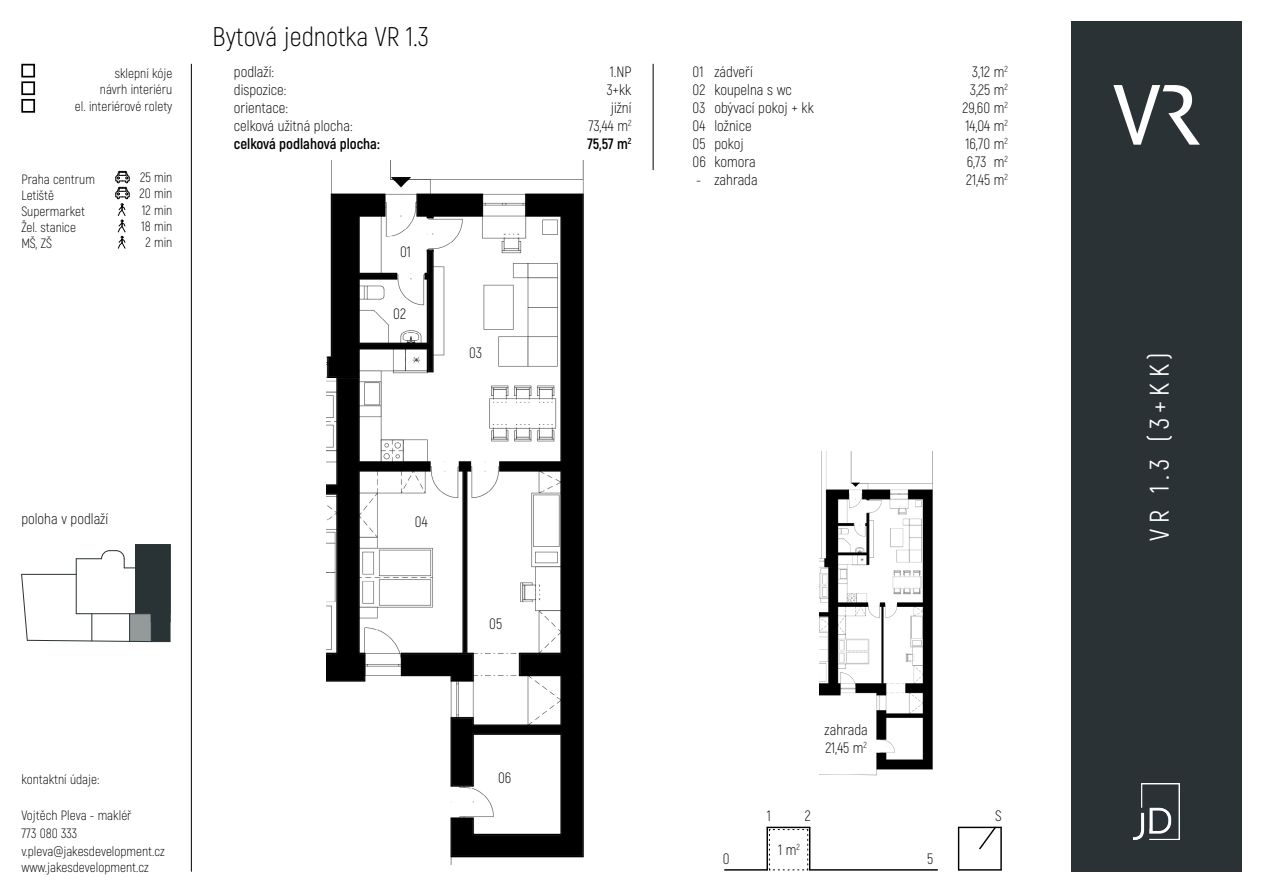
<style>
.page{position:relative;width:1263px;height:893px;background:#fff}
.page>*{position:absolute;margin:0;border:0;box-sizing:border-box;transform-origin:0 0}
.t1{font:300 27px "Akrobat";color:#000}
.t2{font:27px "Akrobat";color:#fff}
.t3{font:300 15px/18px "Akrobat";color:#000}
.t4{font:700 15px "Akrobat";color:#000}
.t5{font:300 13.5px/16.2px "Akrobat";color:#000}
.s1{font-weight:700}
</style>
<div class="page">
<div style="left:1071px;top:21px;width:171px;height:851px;background:#2a3235"></div>
<img style="left:1134px;top:783px;width:45px;height:57px">
<hr style="left:191px;top:64px;width:1px;height:807px;background:#000">
<div style="left:21px;top:81px;width:14px;height:14px;border:2px solid #000"></div>
<div style="left:21px;top:99px;width:14px;height:14px;border:2px solid #000"></div>
<div style="left:21px;top:64px;width:14px;height:13px;border:2px solid #000"></div>
<svg style="left:115px;top:170px;width:15px;height:79px"></svg>
<svg style="left:1113px;top:85px;width:87px;height:60px"></svg>
<hr style="left:725px;top:869px;width:42px;height:2px;background:#000">
<hr style="left:766px;top:827px;width:2px;height:43px;background:#000">
<hr style="left:767px;top:827px;width:43px;height:1px;background:#000">
<hr style="left:809px;top:827px;width:1px;height:43px;background:#000">
<hr style="left:810px;top:869px;width:127px;height:2px;background:#000">
<svg style="left:769px;top:829px;width:39px;height:42px"></svg>
<hr style="left:958px;top:827px;width:1px;height:43px;background:#000">
<hr style="left:958px;top:827px;width:43px;height:1px;background:#000">
<hr style="left:1000px;top:827px;width:2px;height:43px;background:#000">
<hr style="left:958px;top:869px;width:43px;height:2px;background:#000">
<svg style="left:978px;top:826px;width:19px;height:24px"></svg>
<img style="left:326px;top:160px;width:258px;height:704px">
<hr style="left:653px;top:64px;width:1px;height:106px;background:#000">
<hr style="left:170px;top:545px;width:1px;height:97px;background:#293235">
<hr style="left:136px;top:544px;width:34px;height:1px;background:#293235">
<svg style="left:21px;top:545px;width:149px;height:97px"></svg>
<div style="left:396px;top:244px;width:18px;height:13px;background:#fff"></div>
<div style="left:391px;top:305px;width:17px;height:14px;background:#fff"></div>
<div style="left:467px;top:344px;width:18px;height:13px;background:#fff"></div>
<div style="left:412px;top:514px;width:18px;height:13px;background:#fff"></div>
<div style="left:487px;top:615px;width:18px;height:14px;background:#fff"></div>
<img style="left:819px;top:452px;width:114px;height:324px">
<div style="left:496px;top:770px;width:18px;height:13px;background:#fff"></div>
<p class="t5" style="left:75px;top:65px;width:99px;text-align:right">sklepní kóje<br>návrh interiéru<br>el. interiérové rolety</p>
<p class="t5" style="left:21px;top:171px;width:75px">Praha centrum<br>Letiště<br>Supermarket<br>Žel. stanice<br>MŠ, ZŠ</p>
<p class="t5" style="left:140px;top:169px;width:34px;text-align:center">25 min<br>20 min<br>12 min<br>18 min<br>2 min</p>
<h1 class="t1" style="left:213px;top:20px;width:218px">Bytová jednotka VR 1.3</h1>
<p class="t3" style="left:234px;top:63px;width:120px">podlaží:<br>dispozice:<br>orientace:<br>celková užitná plocha:</p>
<p class="t4" style="left:234px;top:135px;width:147px">celková podlahová plocha:</p>
<p class="t3" style="left:400px;top:243px;width:12px">01</p>
<p class="t3" style="left:393px;top:305px;width:14px">02</p>
<p class="t3" style="left:469px;top:343px;width:14px">03</p>
<p class="t3" style="left:21px;top:509px;width:88px">poloha v podlaží</p>
<p class="t5" style="left:21px;top:771px;width:80px">kontaktní údaje:</p>
<p class="t5" style="left:21px;top:806px;width:145px;line-height:18px">Vojtěch Pleva - makléř<br>773 080 333 v.pleva@jakesdevelopment.cz</p>
<p class="t5" style="left:21px;top:859px;width:129px">www.jakesdevelopment.cz</p>
<p class="t3" style="left:415px;top:513px;width:14px">04</p>
<p class="t3" style="left:489px;top:615px;width:14px">05</p>
<p class="t3" style="left:498px;top:769px;width:15px">06</p>
<p class="t3" style="left:587px;top:63px;width:46px;text-align:right">1.NP<br>3+kk jižní<br>73,44 m<sup>2<br></sup><span class="s1">75,57 m</span><sup>2</sup></p>
<p class="t3" style="left:962px;top:63px;width:47px;text-align:right">3,12 m<sup>2<br></sup>3,25 m<sup>2<br></sup>29,60 m<sup>2<br></sup>14,04 m<sup>2<br></sup>16,70 m<sup>2<br></sup>6,73 m<sup>2<br></sup>21,45 m<sup>2</sup></p>
<p class="t3" style="left:693px;top:63px;width:15px">01<br>02<br>03<br>04<br>05<br>06 -</p>
<p class="t3" style="left:714px;top:63px;width:101px">zádveří<br>koupelna s wc obývací pokoj + kk ložnice<br>pokoj<br>komora<br>zahrada</p>
<p class="t3" style="left:723px;top:850px;width:8px">0</p>
<p class="t3" style="left:824px;top:720px;width:45px">zahrada<br>21,45 m<sup>2</sup></p>
<p class="t3" style="left:767px;top:807px;width:6px">1</p>
<p class="t3" style="left:805px;top:807px;width:7px">2</p>
<p class="t3" style="left:778px;top:841px;width:23px">1 m<sup>2</sup></p>
<p class="t3" style="left:927px;top:850px;width:8px">5</p>
<p class="t3" style="left:995px;top:807px;width:8px">S</p>
<h1 class="t2" style="left:1143px;top:541px;width:190px;rotate:-90deg">VR 1.3 (3+KK)</h1>
</div>
